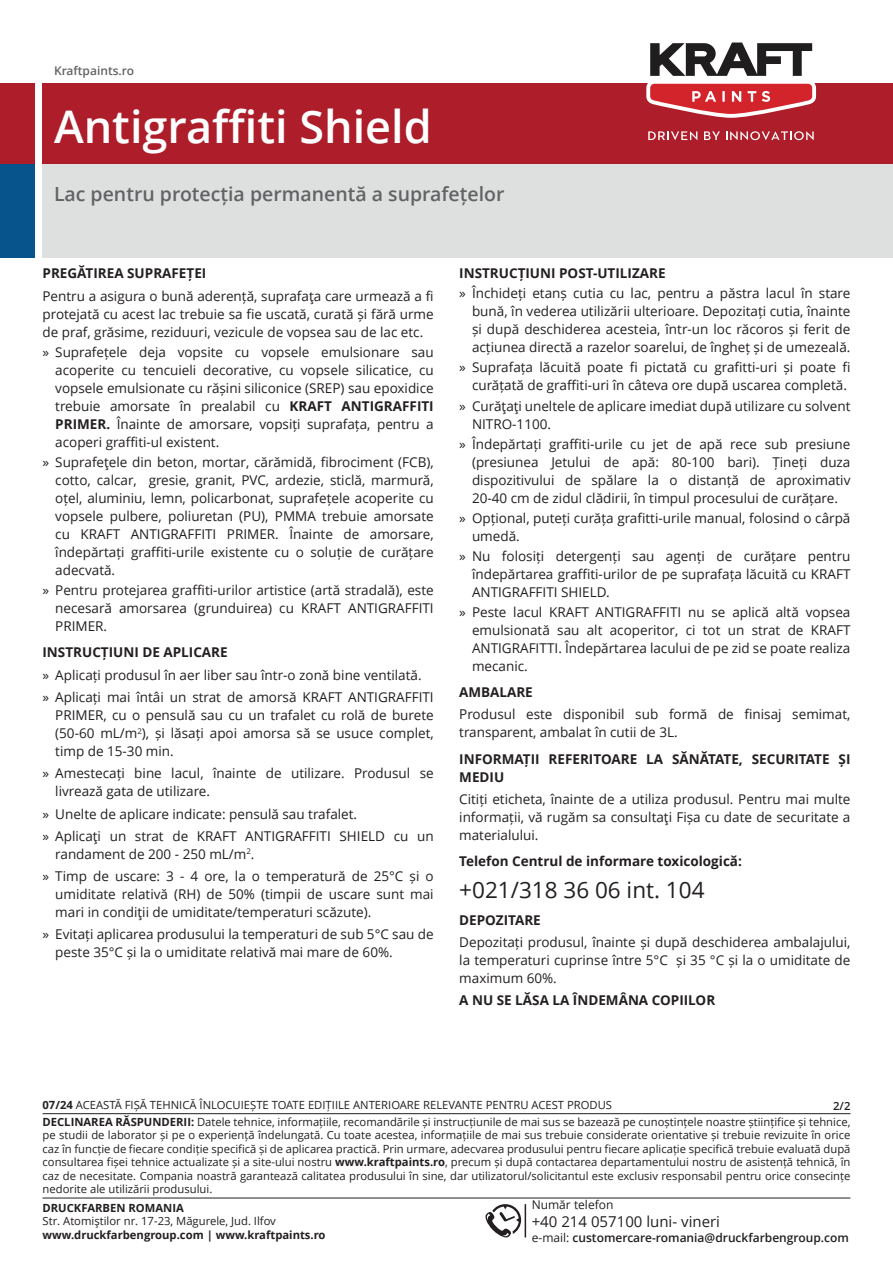
<style>
.page{position:relative;width:893px;height:1263px;background:#fff}
.page>*{position:absolute;margin:0;border:0;box-sizing:border-box;transform-origin:0 0}
.t1{font:600 45px "Open Sans";color:#fff}
.t2{font:22.5px "Open Sans";color:#231f20}
.t3{font:600 19.5px "Open Sans";color:#636366}
.t4{font:15px "Open Sans";color:#231f20}
.t5{font:13.5px/18px "Open Sans";color:#231f20;text-align:justify}
.t6{font:700 13.5px/18px "Open Sans";color:#231f20}
.t7{font:600 12px "Open Sans";color:#231f20}
.t8{font:600 12px "Open Sans";color:#636366}
.t9{font:12px "Open Sans";color:#231f20}
.t10{font:11.25px/13.5px "Open Sans";color:#231f20;text-align:right}
.t11{font:700 11.25px "Open Sans";color:#231f20}
.s1{font-weight:700}
.s2{font-weight:600}
.s3{font-weight:400}
</style>
<div class="page">
<div style="left:43px;top:83px;width:850px;height:81px;background:#ae1d2a"></div>
<div style="left:0;top:83px;width:34px;height:81px;background:#ae1d2a"></div>
<div style="left:43px;top:164px;width:850px;height:94px;background:#dde0df"></div>
<div style="left:0;top:164px;width:34px;height:94px;background:#07548d"></div>
<svg style="left:646px;top:43px;width:171px;height:75px"></svg>
<svg style="left:648px;top:131px;width:49px;height:9px"></svg>
<svg style="left:704px;top:131px;width:16px;height:9px"></svg>
<svg style="left:726px;top:131px;width:88px;height:9px"></svg>
<hr style="left:43px;top:1113px;width:807px;height:1px;background:#231f20">
<hr style="left:43px;top:1198px;width:807px;height:1px;background:#231f20">
<svg style="left:485px;top:1204px;width:36px;height:34px"></svg>
<hr style="left:525px;top:1204px;width:1px;height:33px;background:#231f20">
<p class="t8" style="left:54px;top:62px;width:82px">Kraftpaints.ro</p>
<h1 class="t1" style="left:54px;top:96px;width:379px">Antigraffiti Shield</h1>
<h3 class="t3" style="left:54px;top:180px;width:452px">Lac pentru protecția permanentă a suprafețelor</h3>
<p class="t6" style="left:43px;top:264px;width:165px">PREGĂTIREA SUPRAFEȚEI</p>
<p class="t5" style="left:43px;top:286px;width:393px">Pentru a asigura o bună aderență, suprafaţa care urmează a fi protejată cu acest lac trebuie sa fie uscată, curată și fără urme de praf, grăsime, reziduuri, vezicule de vopsea sau de lac etc.</p>
<p class="t5" style="left:55px;top:342px;width:380px;text-indent:-13px">» Suprafețele deja vopsite cu vopsele emulsionare sau acoperite cu tencuieli decorative, cu vopsele silicatice, cu vopsele emulsionate cu rășini siliconice (SREP) sau epoxidice trebuie amorsate în prealabil cu <span class="s1">KRAFT ANTIGRAFFITI PRIMER.</span> Înainte de amorsare, vopsiți suprafața, pentru a acoperi graffiti-ul existent.</p>
<p class="t5" style="left:55px;top:452px;width:380px;text-indent:-13px">» Suprafeţele din beton, mortar, cărămidă, fibrociment (FCB), cotto, calcar, gresie, granit, PVC, ardezie, sticlă, marmură, oțel, aluminiu, lemn, policarbonat, suprafețele acoperite cu vopsele pulbere, poliuretan (PU), PMMA trebuie amorsate cu KRAFT ANTIGRAFFITI PRIMER. Înainte de amorsare, îndepărtați graffiti-urile existente cu o soluție de curățare adecvată.</p>
<p class="t5" style="left:55px;top:581px;width:380px;text-indent:-13px">» Pentru protejarea graffiti-urilor artistice (artă stradală), este necesară amorsarea (grunduirea) cu KRAFT ANTIGRAFFITI PRIMER.</p>
<p class="t6" style="left:43px;top:643px;width:187px">INSTRUCȚIUNI DE APLICARE</p>
<p class="t5" style="left:43px;top:663px;width:393px;line-height:22.2px">» Aplicați produsul în aer liber sau într-o zonă bine ventilată.<br>» Aplicați mai întâi un strat de amorsă KRAFT ANTIGRAFFITI</p>
<p class="t5" style="left:55px;top:706px;width:380px">PRIMER, cu o pensulă sau cu un trafalet cu rolă de burete (50-60 mL/m<sup>2</sup>), și lăsați apoi amorsa să se usuce complet, timp de 15-30 min.</p>
<p class="t5" style="left:55px;top:764px;width:380px;text-indent:-13px">» Amestecați bine lacul, înainte de utilizare. Produsul se livrează gata de utilizare.</p>
<p class="t5" style="left:43px;top:802px;width:393px;line-height:22.2px">» Unelte de aplicare indicate: pensulă sau trafalet.<br>» Aplicaţi un strat de KRAFT ANTIGRAFFITI SHIELD cu un</p>
<p class="t5" style="left:43px;top:842px;width:393px;line-height:22.2px;text-indent:13px">randament de 200 - 250 mL/m<sup>2</sup>.<br>» Timp de uscare: 3 - 4 ore, la o temperatură de 25°C și o</p>
<p class="t5" style="left:55px;top:885px;width:380px">umiditate relativă (RH) de 50% (timpii de uscare sunt mai mari in condiţii de umiditate/temperaturi scăzute).</p>
<p class="t5" style="left:55px;top:925px;width:380px;text-indent:-13px">» Evitați aplicarea produsului la temperaturi de sub 5°C sau de peste 35°C și la o umiditate relativă mai mare de 60%.</p>
<p class="t6" style="left:459px;top:264px;width:208px">INSTRUCȚIUNI POST-UTILIZARE</p>
<p class="t5" style="left:472px;top:284px;width:380px;text-indent:-13px">» Închideți etanș cutia cu lac, pentru a păstra lacul în stare bună, în vederea utilizării ulterioare. Depozitați cutia, înainte și după deschiderea acesteia, într-un loc răcoros și ferit de acțiunea directă a razelor soarelui, de îngheț și de umezeală.</p>
<p class="t5" style="left:459px;top:358px;width:393px;text-align:right">» Suprafața lăcuită poate fi pictată cu grafitti-uri și poate fi curățată de graffiti-uri în câteva ore după uscarea completă.</p>
<p class="t5" style="left:472px;top:396px;width:380px;text-indent:-13px">» Curăţaţi uneltele de aplicare imediat după utilizare cu solvent<br>NITRO-1100.</p>
<p class="t5" style="left:472px;top:434px;width:380px;text-indent:-13px">» Îndepărtați graffiti-urile cu jet de apă rece sub presiune (presiunea Jetului de apă: 80-100 bari). Țineți duza dispozitivului de spălare la o distanță de aproximativ 20-40 cm de zidul clădirii, în timpul procesului de curățare.</p>
<p class="t5" style="left:472px;top:509px;width:380px;text-indent:-13px">» Opțional, puteți curăța grafitti-urile manual, folosind o cârpă umedă.</p>
<p class="t5" style="left:472px;top:547px;width:380px;text-indent:-13px">» Nu folosiți detergenți sau agenți de curățare pentru îndepărtarea graffiti-urilor de pe suprafața lăcuită cu KRAFT ANTIGRAFFITI SHIELD.</p>
<p class="t5" style="left:472px;top:603px;width:380px;text-indent:-13px">» Peste lacul KRAFT ANTIGRAFFITI nu se aplică altă vopsea emulsionată sau alt acoperitor, ci tot un strat de KRAFT ANTIGRAFITTI. Îndepărtarea lacului de pe zid se poate realiza mecanic.</p>
<p class="t6" style="left:459px;top:683px;width:75px">AMBALARE</p>
<p class="t5" style="left:459px;top:705px;width:393px">Produsul este disponibil sub formă de finisaj semimat, transparent, ambalat în cutii de 3L.</p>
<p class="t6" style="left:459px;top:749px;width:393px">INFORMAȚII REFERITOARE LA SĂNĂTATE, SECURITATE ȘI<br>MEDIU</p>
<p class="t5" style="left:459px;top:790px;width:393px">Citiți eticheta, înainte de a utiliza produsul. Pentru mai multe informații, vă rugăm sa consultaţi Fișa cu date de securitate a materialului.</p>
<p class="t6" style="left:459px;top:852px;width:284px">Telefon Centrul de informare toxicologică:</p>
<h2 class="t2" style="left:459px;top:874px;width:247px">+021/318 36 06 int. 104</h2>
<p class="t6" style="left:459px;top:911px;width:83px">DEPOZITARE</p>
<p class="t5" style="left:459px;top:933px;width:393px">Depozitați produsul, înainte și după deschiderea ambalajului, la temperaturi cuprinse între 5°C și 35 °C și la o umiditate de maximum 60%.</p>
<p class="t6" style="left:459px;top:991px;width:257px">A NU SE LĂSA LA ÎNDEMÂNA COPIILOR</p>
<p class="t10" style="left:43px;top:1097px;width:571px"><span class="s1">07/24</span> ACEASTĂ FIȘĂ TEHNICĂ ÎNLOCUIEȘTE TOATE EDIȚIILE ANTERIOARE RELEVANTE PENTRU ACEST PRODUS</p>
<p class="t10" style="left:43px;top:1097px;width:809px;line-height:16px"><span class="s2">2/2<br></span><span class="s1">DECLINAREA RĂSPUNDERII:</span> Datele tehnice, informațiile, recomandările și instrucțiunile de mai sus se bazează pe cunoștințele noastre științifice și tehnice,</p>
<p class="t10" style="left:43px;top:1128px;width:809px;text-align:justify">pe studii de laborator și pe o experiență îndelungată. Cu toate acestea, informațiile de mai sus trebuie considerate orientative și trebuie revizuite în orice caz în funcție de fiecare condiție specifică și de aplicarea practică. Prin urmare, adecvarea produsului pentru fiecare aplicație specifică trebuie evaluată după consultarea fișei tehnice actualizate și a site-ului nostru <span class="s1">www.kraftpaints.ro</span>, precum și după contactarea departamentului nostru de asistență tehnică, în caz de necesitate. Compania noastră garantează calitatea produsului în sine, dar utilizatorul/solicitantul este exclusiv responsabil pentru orice consecințe nedorite ale utilizării produsului.</p>
<p class="t11" style="left:43px;top:1199px;width:143px">DRUCKFARBEN ROMANIA</p>
<p class="t10" style="left:43px;top:1214px;width:235px">Str. Atomiştilor nr. 17-23, Măgurele, Jud. Ilfov</p>
<p class="t11" style="left:43px;top:1226px;width:285px">www.druckfarbengroup.com | www.kraftpaints.ro</p>
<p class="t9" style="left:532px;top:1196px;width:83px">Număr telefon</p>
<p class="t4" style="left:532px;top:1211px;width:190px">+40 214 057100 luni- vineri</p>
<p class="t7" style="left:532px;top:1229px;width:319px"><span class="s3">e-mail:</span> customercare-romania@druckfarbengroup.com</p>
</div>
